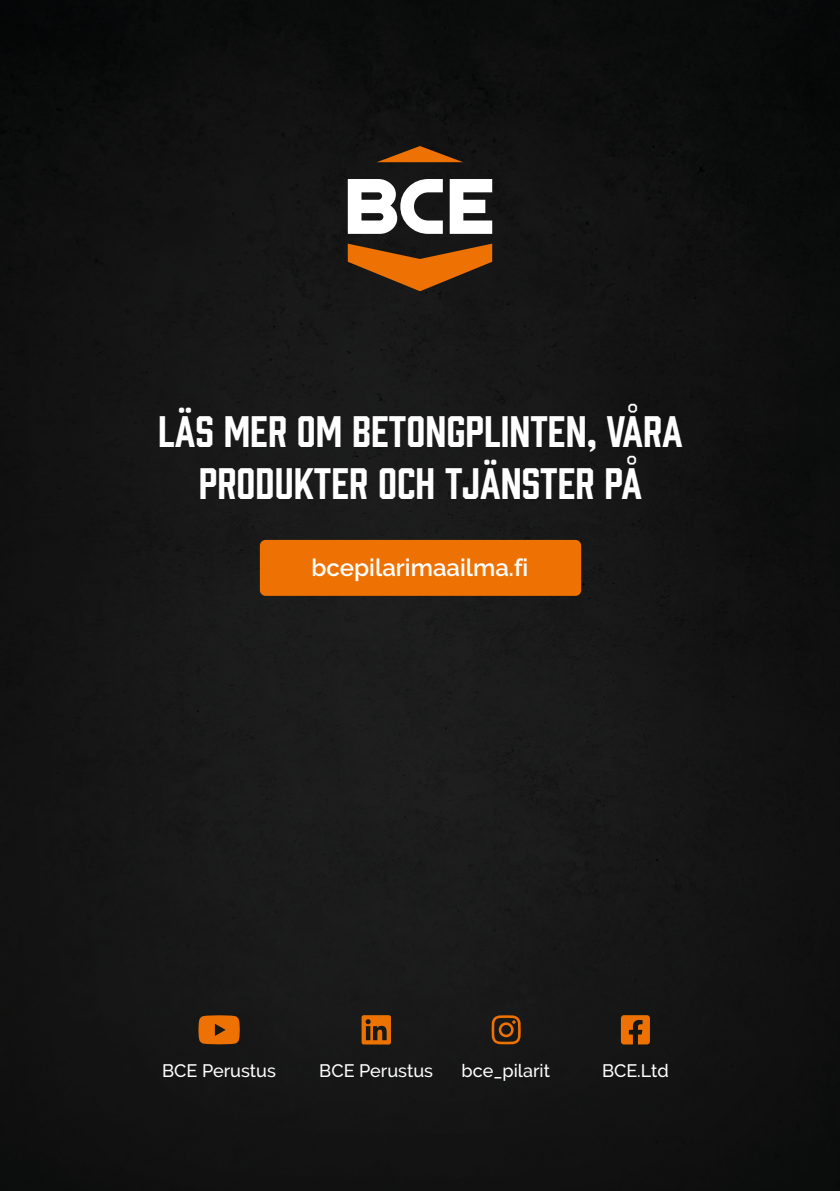
<style>
.page{position:relative;width:840px;height:1191px;background:#fff}
.page>*{position:absolute;margin:0;border:0;box-sizing:border-box;transform-origin:0 0}
.t1{font:40.6px/52.4px "Prohibition";color:#fff;text-align:center}
.t2{font:600 24px "Raleway";color:#fff}
.t3{font:500 18px "Raleway";color:#fff}
</style>
<div class="page">
<img style="left:0;top:0;width:839px;height:1191px">
<svg style="left:376px;top:146px;width:87px;height:16px"></svg>
<svg style="left:347px;top:244px;width:145px;height:47px;background:#89470c"></svg>
<svg style="left:347px;top:179px;width:95px;height:55px"></svg>
<svg style="left:449px;top:179px;width:43px;height:55px"></svg>
<div style="left:260px;top:540px;width:321px;height:56px;background:#ee7203;border-radius:6px"></div>
<svg style="left:198px;top:1015px;width:41px;height:29px"></svg>
<svg style="left:491px;top:1015px;width:29px;height:29px"></svg>
<svg style="left:620px;top:1015px;width:29px;height:29px"></svg>
<svg style="left:361px;top:1015px;width:30px;height:29px"></svg>
<p class="t1" style="left:158px;top:401px;width:526px">LÄS MER OM BETONGPLINTEN, VÅRA<br>PRODUKTER OCH TJÄNSTER PÅ</p>
<p class="t2" style="left:311px;top:554px;width:218px">bcepilarimaailma.fi</p>
<p class="t3" style="left:162px;top:1063px;width:115px">BCE Perustus</p>
<p class="t3" style="left:319px;top:1063px;width:115px">BCE Perustus</p>
<p class="t3" style="left:461px;top:1063px;width:90px">bce_pilarit</p>
<p class="t3" style="left:601px;top:1063px;width:68px">BCE.Ltd</p>
</div>
